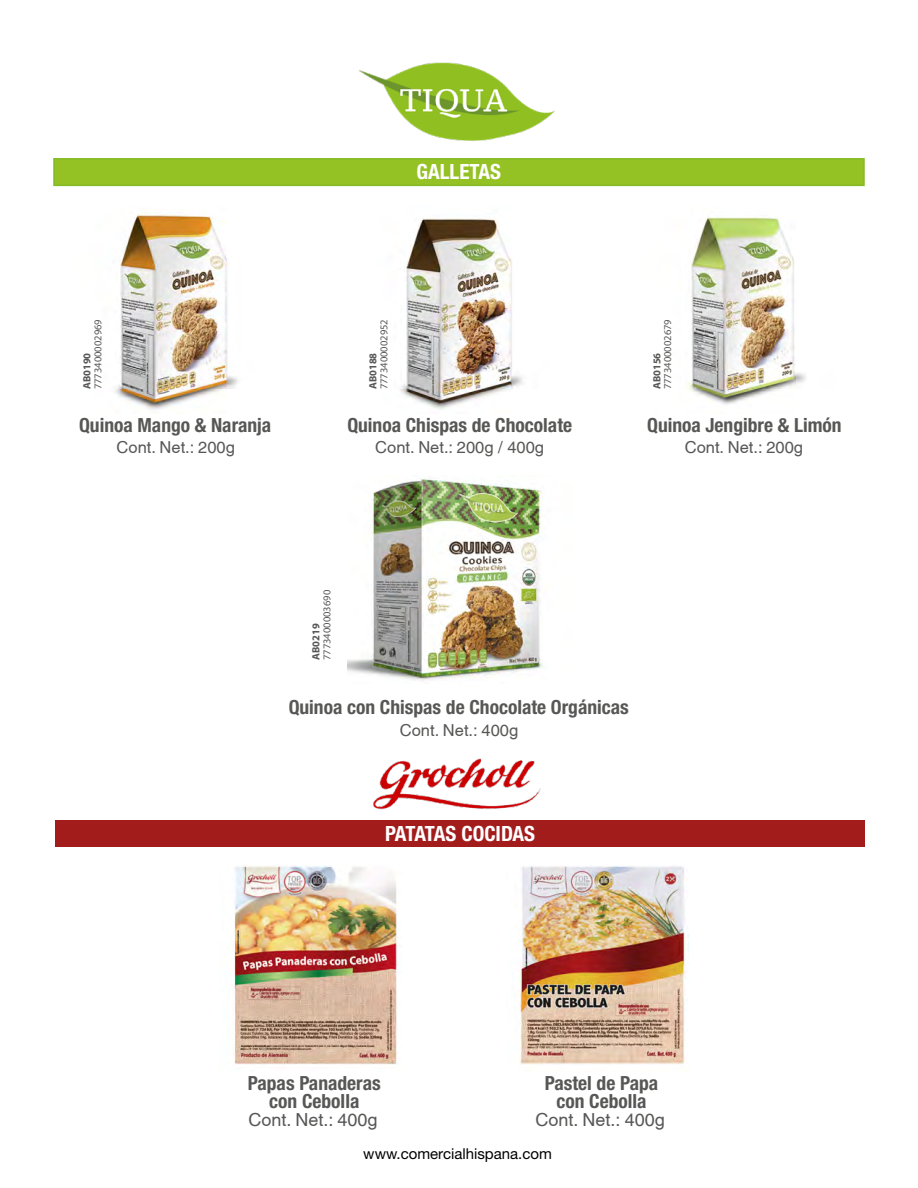
<style>
.page{position:relative;width:918px;height:1188px;background:#fff}
.page>*{position:absolute;margin:0;border:0;box-sizing:border-box;transform-origin:0 0}
.t1{font:700 condensed 21px "Helvetica Neue LT Pro";color:#fff}
.t2{font:700 condensed 19.5px/18px "Helvetica Neue LT Pro";color:#575756;text-align:center}
.t3{font:18px "Helvetica";color:#575756}
.t4{font:16.5px "Helvetica";color:#575756}
.t5{font:15px "Helvetica Neue LT Std";color:#000}
.t6{font:10.5px "Myriad Pro";color:#575756}
.t7{font:700 10.5px "Myriad Pro";color:#575756}
</style>
<div class="page">
<img style="left:347px;top:479px;width:196px;height:205px">
<img style="left:400px;top:218px;width:123px;height:192px">
<img style="left:686px;top:217px;width:120px;height:187px">
<img style="left:115px;top:212px;width:123px;height:201px">
<img style="left:233px;top:865px;width:165px;height:200px">
<img style="left:518px;top:866px;width:171px;height:199px">
<div style="left:53px;top:158px;width:812px;height:28px;background:#94c123;border:2px solid #84bc27"></div>
<div style="left:55px;top:821px;width:810px;height:26px;background:#a21c1c"></div>
<img style="left:359px;top:62px;width:196px;height:79px">
<img style="left:373px;top:758px;width:168px;height:52px">
<p class="t6" style="left:91px;top:389px;width:72px;rotate:-90deg">7773400002969</p>
<p class="t7" style="left:80px;top:389px;width:38px;rotate:-90deg">AB0190</p>
<p class="t1" style="left:417px;top:159px;width:86px">GALLETAS</p>
<p class="t6" style="left:377px;top:389px;width:72px;rotate:-90deg">7773400002952</p>
<p class="t7" style="left:366px;top:389px;width:38px;rotate:-90deg">AB0188</p>
<p class="t6" style="left:661px;top:389px;width:72px;rotate:-90deg">7773400002679</p>
<p class="t7" style="left:650px;top:389px;width:38px;rotate:-90deg">AB0156</p>
<p class="t2" style="left:79px;top:416px;width:194px">Quinoa Mango &amp; Naranja</p>
<p class="t2" style="left:347px;top:416px;width:226px">Quinoa Chispas de Chocolate</p>
<p class="t2" style="left:647px;top:416px;width:196px">Quinoa Jengibre &amp; Limón</p>
<p class="t4" style="left:117px;top:438px;width:120px">Cont. Net.: 200g</p>
<p class="t4" style="left:375px;top:438px;width:170px">Cont. Net.: 200g / 400g</p>
<p class="t4" style="left:685px;top:438px;width:120px">Cont. Net.: 200g</p>
<p class="t6" style="left:320px;top:660px;width:72px;rotate:-90deg">7773400003690</p>
<p class="t7" style="left:309px;top:660px;width:38px;rotate:-90deg">AB0219</p>
<p class="t2" style="left:289px;top:698px;width:342px">Quinoa con Chispas de Chocolate Orgánicas</p>
<p class="t4" style="left:400px;top:720px;width:120px">Cont. Net.: 400g</p>
<p class="t1" style="left:385px;top:821px;width:151px">PATATAS COCIDAS</p>
<p class="t2" style="left:248px;top:1074px;width:134px">Papas Panaderas con Cebolla</p>
<p class="t2" style="left:545px;top:1074px;width:115px">Pastel de Papa con Cebolla</p>
<p class="t3" style="left:248px;top:1109px;width:131px">Cont. Net.: 400g</p>
<p class="t3" style="left:536px;top:1109px;width:131px">Cont. Net.: 400g</p>
<p class="t5" style="left:363px;top:1144px;width:190px">www.comercialhispana.com</p>
</div>
